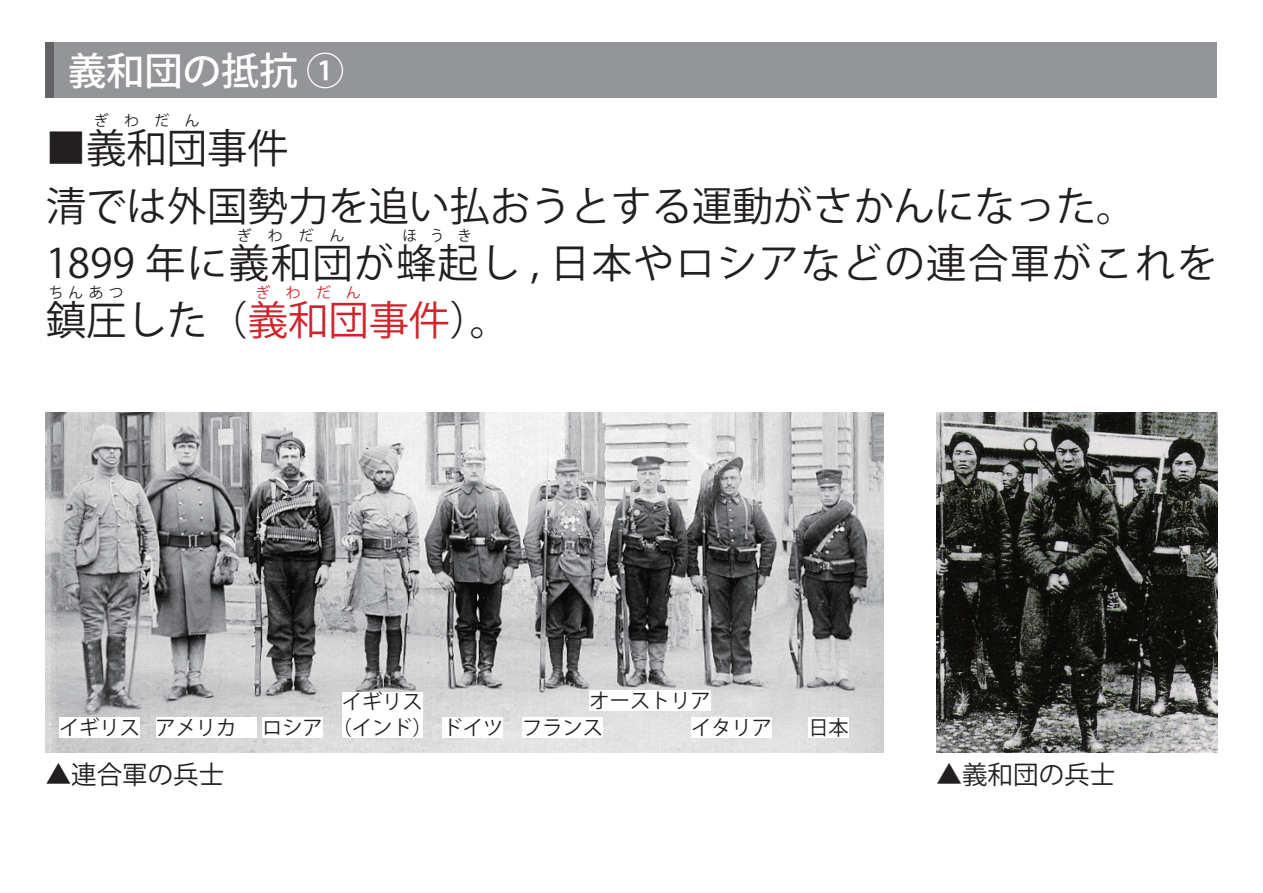
<style>
.page{position:relative;width:1263px;height:893px;background:#fff}
.page>*{position:absolute;margin:0;border:0;box-sizing:border-box;transform-origin:0 0}
.t1{font:40.35px/57.4px "Koz Go Pr 6 N";color:#231f20}
.t2{font:500 38.25px "Koz Go Pr 6 N";color:#fff}
.t3{font:25.5px "Koz Go Pr 6 N";color:#231f20}
.t4{font:20.25px/26.2px "Koz Go Pr 6 N";color:#231f20}
.t5{font:14.85px "Koz Go Pr 6 N";letter-spacing:1.035em;color:#231f20}
.t6{font:14.85px "Koz Go Pr 6 N";color:#d1232a}
.s1{color:#d1232a}
</style>
<div class="page">
<img style="left:936px;top:412px;width:281px;height:341px">
<img style="left:46px;top:412px;width:837px;height:341px">
<div style="left:59px;top:717px;width:81px;height:20px;background:#fff"></div>
<div style="left:156px;top:717px;width:101px;height:20px;background:#fff"></div>
<div style="left:262px;top:717px;width:61px;height:20px;background:#fff"></div>
<div style="left:342px;top:692px;width:81px;height:45px;background:#fff"></div>
<div style="left:443px;top:717px;width:60px;height:20px;background:#fff"></div>
<div style="left:522px;top:717px;width:81px;height:20px;background:#fff"></div>
<div style="left:590px;top:691px;width:121px;height:20px;background:#fff"></div>
<div style="left:691px;top:717px;width:81px;height:20px;background:#fff"></div>
<div style="left:808px;top:717px;width:41px;height:20px;background:#fff"></div>
<div style="left:46px;top:43px;width:1171px;height:55px;background:#939598"></div>
<div style="left:46px;top:43px;width:8px;height:55px;background:#636366"></div>
<p class="t2" style="left:68px;top:49px;width:278px">義和団の抵抗 ①</p>
<p class="t5" style="left:94px;top:112px;width:107px">ぎわだん</p>
<p class="t1" style="left:46px;top:120px;width:244px">■義和団事件</p>
<p class="t1" style="left:46px;top:178px;width:1173px">清では外国勢力を追い払おうとする運動がさかんになった。<br>1899 年に義和団が蜂起し , 日本やロシアなどの連合軍がこれを</p>
<p class="t5" style="left:237px;top:227px;width:109px">ぎわだん</p>
<p class="t5" style="left:402px;top:227px;width:71px">ほうき</p>
<p class="t5" style="left:48px;top:284px;width:77px">ちんあつ</p>
<p class="t6" style="left:255px;top:284px;width:107px">ぎわだん</p>
<p class="t1" style="left:46px;top:293px;width:466px">鎮圧した（<span class="s1">義和団事件</span>）。</p>
<p class="t4" style="left:342px;top:689px;width:82px">イギリス</p>
<p class="t4" style="left:691px;top:688px;width:82px;text-indent:-102px">オーストリア<br>イタリア</p>
<p class="t4" style="left:59px;top:715px;width:179px">イギリス アメリカ</p>
<p class="t4" style="left:262px;top:715px;width:342px">ロシア（インド）ドイツ フランス</p>
<p class="t3" style="left:46px;top:760px;width:180px">▲連合軍の兵士</p>
<p class="t4" style="left:808px;top:715px;width:42px">日本</p>
<p class="t3" style="left:936px;top:760px;width:180px">▲義和団の兵士</p>
</div>
